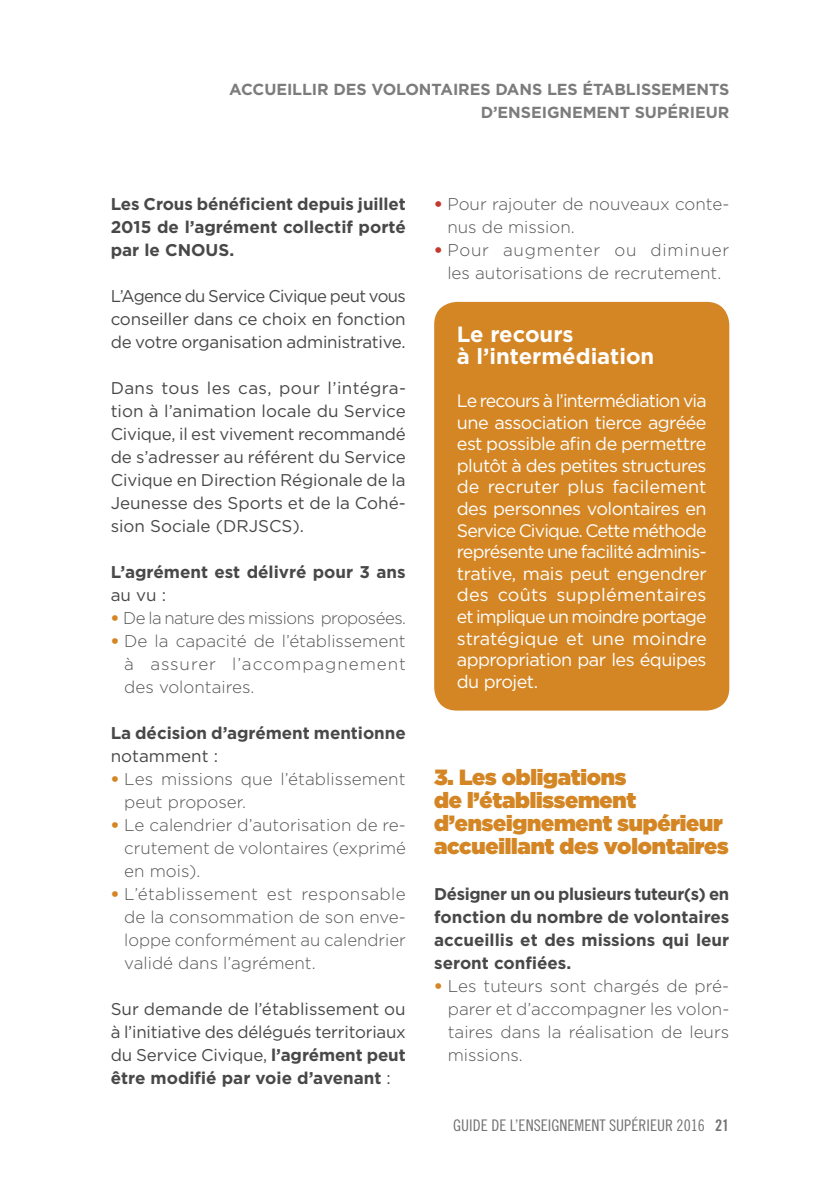
<style>
.page{position:relative;width:840px;height:1191px;background:#fff}
.page>*{position:absolute;margin:0;border:0;box-sizing:border-box;transform-origin:0 0}
.t1{font:900 22px/23px "Gotham";letter-spacing:-.01em;color:#d48625}
.t2{font:700 22px/21.6px "Gotham";color:#fff}
.t3{font:18px/21.6px "Gotham";letter-spacing:-.03em;color:#fff;text-align:justify}
.t4{font:300 17px/23px "Gotham";color:#555;text-align:justify}
.t5{font:17px/23px "Gotham";letter-spacing:-.01em;color:#484848;text-align:justify}
.t6{font:700 17px/23px "Gotham";color:#484848;text-align:justify}
.t7{font:300 17px "Gotham";letter-spacing:-.03em;color:#555}
.t8{font:700 16px/23px "Gotham";letter-spacing:-.005em;color:#7c7c7c;text-align:right}
.t9{font:16px "Trade Gothic Cond Eighteen";color:#727272}
.s1{font-weight:900;color:#d48625}
.s2{font-weight:700}
.s3{font-weight:900;color:#c3392c}
.s4{font-family:"Trade Gothic Bold Cond Twenty"}
</style>
<div class="page">
<div style="left:434px;top:302px;width:295px;height:408px;background:#d48625;border-radius:23px"></div>
<p class="t8" style="left:229px;top:78px;width:501px">ACCUEILLIR DES VOLONTAIRES DANS LES ÉTABLISSEMENTS<br>D’ENSEIGNEMENT SUPÉRIEUR</p>
<p class="t6" style="left:111px;top:192px;width:296px">Les Crous bénéficient depuis juillet 2015 de l’agrément collectif porté par le CNOUS.</p>
<p class="t5" style="left:111px;top:284px;width:296px">L’Agence du Service Civique peut vous conseiller dans ce choix en fonction de votre organisation administrative.</p>
<p class="t5" style="left:111px;top:376px;width:296px">Dans tous les cas, pour l’intégra&shy;tion à l’animation locale du Service Civique, il est vivement recommandé de s’adresser au référent du Service Civique en Direction Régionale de la Jeunesse des Sports et de la Cohé&shy;sion Sociale (DRJSCS).</p>
<p class="t6" style="left:111px;top:560px;width:296px">L’agrément est délivré pour 3 ans</p>
<p class="t5" style="left:111px;top:583px;width:57px">au vu :</p>
<p class="t7" style="left:111px;top:607px;width:297px"><span class="s1">•</span> De la nature des missions proposées.</p>
<p class="t4" style="left:124px;top:629px;width:283px;text-indent:-14px"><span class="s1">•</span> De la capacité de l’établissement à assurer l’accompagnement des volontaires.</p>
<p class="t6" style="left:111px;top:721px;width:296px">La décision d’agrément mentionne</p>
<p class="t5" style="left:111px;top:744px;width:109px">notamment :</p>
<p class="t4" style="left:124px;top:767px;width:283px;text-indent:-14px"><span class="s1">•</span> Les missions que l’établissement peut proposer.</p>
<p class="t4" style="left:124px;top:813px;width:283px;text-indent:-14px"><span class="s1">•</span> Le calendrier d’autorisation de re&shy;crutement de volontaires (exprimé en mois).</p>
<p class="t4" style="left:124px;top:882px;width:283px;text-indent:-14px"><span class="s1">•</span> L’établissement est responsable de la consommation de son enve&shy;loppe conformément au calendrier validé dans l’agrément.</p>
<p class="t5" style="left:111px;top:997px;width:296px">Sur demande de l’établissement ou à l’initiative des délégués territoriaux du Service Civique, <span class="s2">l’agrément peut être modifié par voie d’avenant</span> :</p>
<p class="t4" style="left:447px;top:192px;width:283px;text-indent:-13px"><span class="s3">•</span> Pour rajouter de nouveaux conte&shy;nus de mission.</p>
<p class="t4" style="left:434px;top:238px;width:296px;text-align:center"><span class="s3">•</span> Pour augmenter ou diminuer les autorisations de recrutement.</p>
<p class="t2" style="left:456px;top:323px;width:199px">Le recours<br>à l’intermédiation</p>
<p class="t3" style="left:456px;top:389px;width:251px">Le recours à l’intermédiation via une association tierce agréée est possible afin de permettre plutôt à des petites structures de recruter plus facilement des personnes volontaires en Service Civique. Cette méthode représente une facilité adminis&shy;trative, mais peut engendrer des coûts supplémentaires et implique un moindre portage stratégique et une moindre appropriation par les équipes du projet.</p>
<p class="t1" style="left:434px;top:765px;width:296px">3. Les obligations<br>de l’établissement d’enseignement supérieur accueillant des volontaires</p>
<p class="t6" style="left:434px;top:882px;width:296px">Désigner un ou plusieurs tuteur(s) en fonction du nombre de volontaires accueillis et des missions qui leur seront confiées.</p>
<p class="t4" style="left:447px;top:974px;width:283px;text-indent:-14px"><span class="s1">•</span> Les tuteurs sont chargés de pré&shy;parer et d’accompagner les volon&shy;taires dans la réalisation de leurs missions.</p>
<p class="t9" style="left:453px;top:1116px;width:277px">GUIDE DE L’ENSEIGNEMENT SUPÉRIEUR 2016 <span class="s4">21</span></p>
</div>
